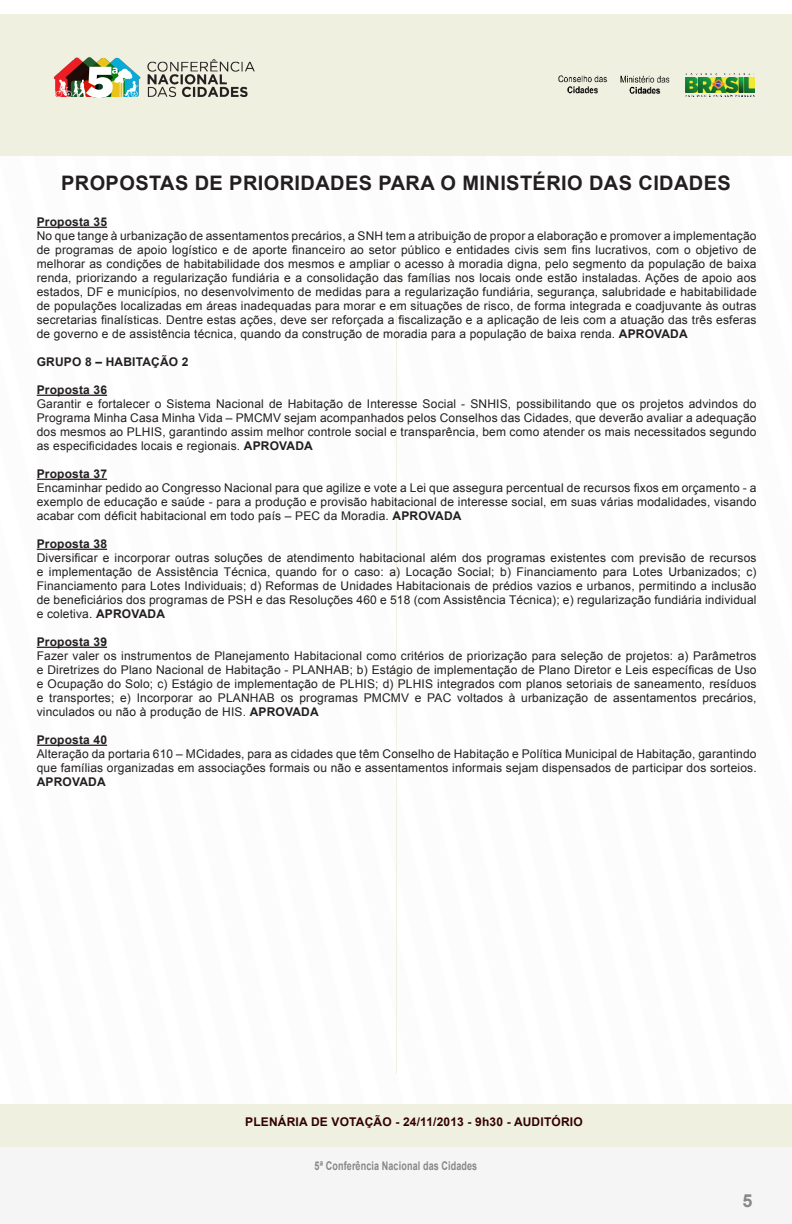
<style>
.page{position:relative;width:792px;height:1224px;background:#fff}
.page>*{position:absolute;margin:0;border:0;box-sizing:border-box;transform-origin:0 0}
.t1{font:700 20px "Arial";letter-spacing:.02em;color:#231f20}
.t2{font:700 18px "Arial";color:#888}
.t3{font:12px/14px "Arial";letter-spacing:.015em;color:#231f20;text-align:justify}
.t4{font:700 12px "Arial";letter-spacing:.015em;color:#231f20}
.t5{font:700 12px "Arial";letter-spacing:.015em;color:#300}
.t6{font:700 12px "Arial";letter-spacing:.015em;color:#888;scale:.75 1}
.s1{font-weight:700}
</style>
<div class="page">
<div style="left:0;top:14px;width:792px;height:142px;background:#f0f0e1"></div>
<img style="left:559px;top:74px;width:196px;height:23px">
<img style="left:53px;top:57px;width:202px;height:41px">
<div style="left:0;top:1116px;width:792px;height:108px;background:#f5f5f5"></div>
<hr style="left:396px;top:262px;width:1px;height:811px;background:#f0f0e1">
<hr style="left:37px;top:227px;width:70px;height:1px;background:#231f20">
<hr style="left:37px;top:395px;width:70px;height:1px;background:#231f20">
<hr style="left:37px;top:479px;width:70px;height:1px;background:#231f20">
<hr style="left:37px;top:549px;width:70px;height:1px;background:#231f20">
<hr style="left:37px;top:647px;width:70px;height:1px;background:#231f20">
<hr style="left:37px;top:745px;width:70px;height:1px;background:#231f20">
<div style="left:0;top:1105px;width:792px;height:42px;background:#f0f0e1"></div>
<h1 class="t1" style="left:61px;top:170px;width:671px">PROPOSTAS DE PRIORIDADES PARA O MINISTÉRIO DAS CIDADES</h1>
<p class="t4" style="left:37px;top:214px;width:72px">Proposta 35</p>
<p class="t3" style="left:37px;top:229px;width:721px">No que tange à urbanização de assentamentos precários, a SNH tem a atribuição de propor a elaboração e promover a implementação de programas de apoio logístico e de aporte financeiro ao setor público e entidades civis sem fins lucrativos, com o objetivo de melhorar as condições de habitabilidade dos mesmos e ampliar o acesso à moradia digna, pelo segmento da população de baixa renda, priorizando a regularização fundiária e a consolidação das famílias nos locais onde estão instaladas. Ações de apoio aos estados, DF e municípios, no desenvolvimento de medidas para a regularização fundiária, segurança, salubridade e habitabilidade de populações localizadas em áreas inadequadas para morar e em situações de risco, de forma integrada e coadjuvante às outras secretarias finalísticas. Dentre estas ações, deve ser reforçada a fiscalização e a aplicação de leis com a atuação das três esferas de governo e de assistência técnica, quando da construção de moradia para a população de baixa renda. <span class="s1">APROVADA</span></p>
<p class="t4" style="left:37px;top:354px;width:153px">GRUPO 8 – HABITAÇÃO 2</p>
<p class="t4" style="left:37px;top:382px;width:72px">Proposta 36</p>
<p class="t3" style="left:37px;top:397px;width:721px">Garantir e fortalecer o Sistema Nacional de Habitação de Interesse Social - SNHIS, possibilitando que os projetos advindos do Programa Minha Casa Minha Vida – PMCMV sejam acompanhados pelos Conselhos das Cidades, que deverão avaliar a adequação dos mesmos ao PLHIS, garantindo assim melhor controle social e transparência, bem como atender os mais necessitados segundo as especificidades locais e regionais. <span class="s1">APROVADA</span></p>
<p class="t4" style="left:37px;top:466px;width:72px">Proposta 37</p>
<p class="t3" style="left:37px;top:481px;width:721px">Encaminhar pedido ao Congresso Nacional para que agilize e vote a Lei que assegura percentual de recursos fixos em orçamento - a exemplo de educação e saúde - para a produção e provisão habitacional de interesse social, em suas várias modalidades, visando acabar com déficit habitacional em todo país – PEC da Moradia. <span class="s1">APROVADA</span></p>
<p class="t4" style="left:37px;top:536px;width:72px">Proposta 38</p>
<p class="t3" style="left:37px;top:551px;width:721px">Diversificar e incorporar outras soluções de atendimento habitacional além dos programas existentes com previsão de recursos e implementação de Assistência Técnica, quando for o caso: a) Locação Social; b) Financiamento para Lotes Urbanizados; c)<br>Financiamento para Lotes Individuais; d) Reformas de Unidades Habitacionais de prédios vazios e urbanos, permitindo a inclusão de beneficiários dos programas de PSH e das Resoluções 460 e 518 (com Assistência Técnica); e) regularização fundiária individual e coletiva. <span class="s1">APROVADA</span></p>
<p class="t4" style="left:37px;top:634px;width:72px">Proposta 39</p>
<p class="t3" style="left:37px;top:649px;width:721px">Fazer valer os instrumentos de Planejamento Habitacional como critérios de priorização para seleção de projetos: a) Parâmetros e Diretrizes do Plano Nacional de Habitação - PLANHAB; b) Estágio de implementação de Plano Diretor e Leis específicas de Uso e Ocupação do Solo; c) Estágio de implementação de PLHIS; d) PLHIS integrados com planos setoriais de saneamento, resíduos e transportes; e) Incorporar ao PLANHAB os programas PMCMV e PAC voltados à urbanização de assentamentos precários, vinculados ou não à produção de HIS. <span class="s1">APROVADA</span></p>
<p class="t4" style="left:37px;top:732px;width:72px">Proposta 40</p>
<p class="t3" style="left:37px;top:747px;width:721px">Alteração da portaria 610 – MCidades, para as cidades que têm Conselho de Habitação e Política Municipal de Habitação, garantindo que famílias organizadas em associações formais ou não e assentamentos informais sejam dispensados de participar dos sorteios.</p>
<p class="t4" style="left:37px;top:774px;width:70px">APROVADA</p>
<p class="t5" style="left:245px;top:1113px;width:339px">PLENÁRIA DE VOTAÇÃO - 24/11/2013 - 9h30 - AUDITÓRIO</p>
<p class="t6" style="left:315px;top:1158px;width:218px">5ª Conferência Nacional das Cidades</p>
<h2 class="t2" style="left:742px;top:1188px;width:12px">5</h2>
</div>
